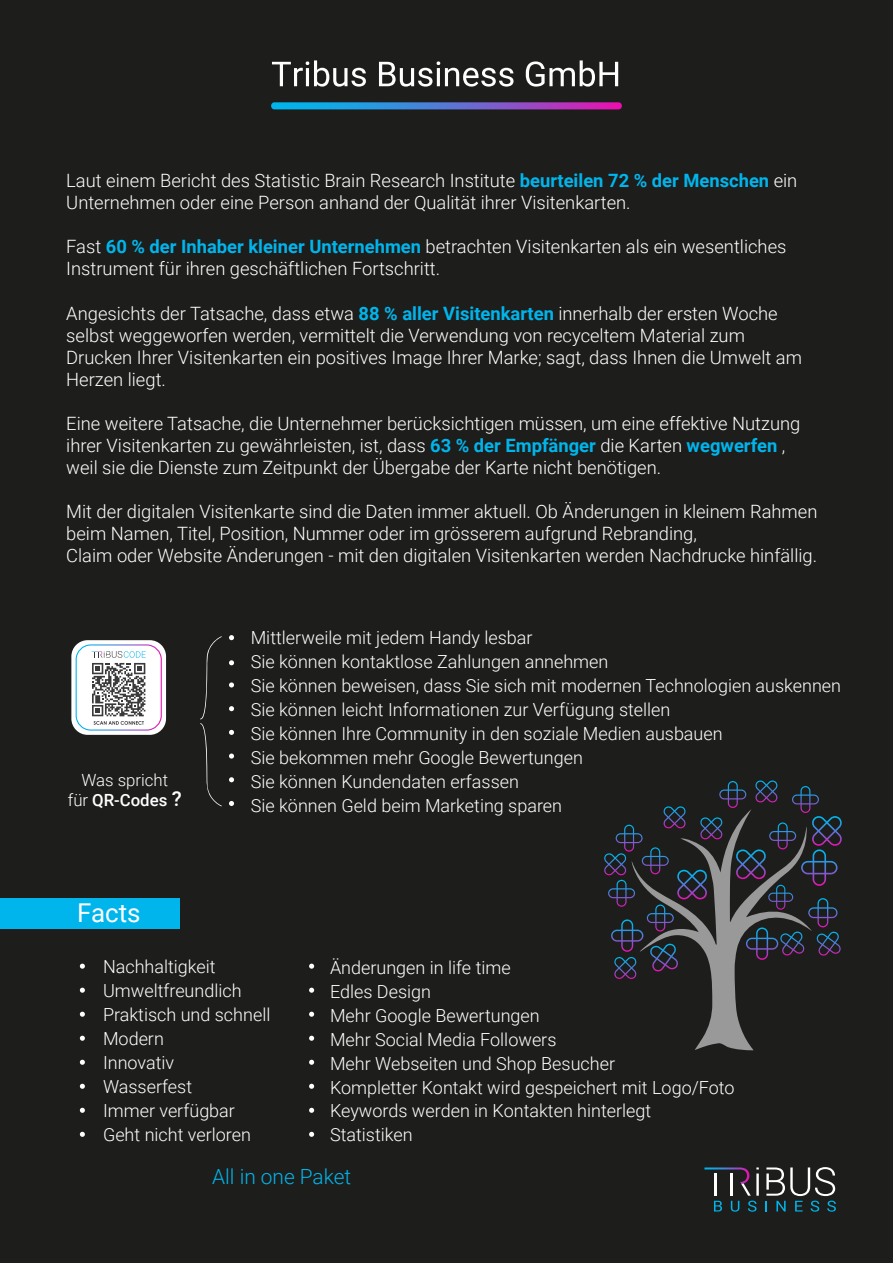
<style>
.page{position:relative;width:893px;height:1263px;background:#1d1d1b}
.page>*{position:absolute;margin:0;border:0;box-sizing:border-box;transform-origin:0 0}
.t1{font:25.95px "Roboto";color:#fff}
.t2{font:300 20.85px "Roboto";color:#00b5ec}
.t3{font:300 18.3px/22px "Roboto";color:#fff}
.t4{font:300 18px/24px "Roboto";color:#fff}
.t5{font:300 16.8px/19px "Roboto";color:#fff;text-align:center}
.s1{font-weight:700;color:#00b5ec}
.s2{font-weight:500}
.s3{font-weight:500;font-size:20.55px}
</style>
<div class="page">
<svg style="left:604px;top:780px;width:238px;height:270px"></svg>
<svg style="left:271px;top:102px;width:351px;height:7px"></svg>
<svg style="left:272px;top:60px;width:94px;height:27px"></svg>
<svg style="left:379px;top:61px;width:134px;height:26px"></svg>
<svg style="left:526px;top:60px;width:92px;height:27px"></svg>
<div style="left:71px;top:640px;width:95px;height:95px;background:#fff;border-radius:16px"></div>
<div style="left:76px;top:644px;width:86px;height:87px;border:1px solid #fff;border-radius:15px"></div>
<svg style="left:92px;top:651px;width:54px;height:74px"></svg>
<svg style="left:229px;top:635px;width:5px;height:5px"></svg>
<svg style="left:229px;top:660px;width:5px;height:5px"></svg>
<svg style="left:80px;top:964px;width:5px;height:5px"></svg>
<svg style="left:80px;top:988px;width:5px;height:5px"></svg>
<svg style="left:80px;top:1012px;width:5px;height:5px"></svg>
<svg style="left:80px;top:1036px;width:5px;height:5px"></svg>
<svg style="left:80px;top:1060px;width:5px;height:5px"></svg>
<svg style="left:80px;top:1084px;width:5px;height:5px"></svg>
<svg style="left:80px;top:1108px;width:5px;height:5px"></svg>
<svg style="left:80px;top:1132px;width:5px;height:5px"></svg>
<svg style="left:309px;top:964px;width:5px;height:5px"></svg>
<svg style="left:309px;top:988px;width:5px;height:5px"></svg>
<svg style="left:309px;top:1012px;width:5px;height:5px"></svg>
<svg style="left:309px;top:1036px;width:5px;height:5px"></svg>
<svg style="left:309px;top:1060px;width:5px;height:5px"></svg>
<svg style="left:309px;top:1084px;width:5px;height:5px"></svg>
<svg style="left:309px;top:1108px;width:5px;height:5px"></svg>
<svg style="left:309px;top:1132px;width:5px;height:5px"></svg>
<svg style="left:229px;top:682px;width:5px;height:5px"></svg>
<svg style="left:229px;top:706px;width:5px;height:5px"></svg>
<svg style="left:229px;top:730px;width:5px;height:5px"></svg>
<svg style="left:229px;top:753px;width:5px;height:6px"></svg>
<svg style="left:229px;top:777px;width:5px;height:5px"></svg>
<svg style="left:229px;top:801px;width:5px;height:5px"></svg>
<svg style="left:200px;top:636px;width:22px;height:170px"></svg>
<div style="left:0;top:898px;width:179px;height:31px;background:#00b5ec"></div>
<svg style="left:704px;top:1167px;width:55px;height:45px"></svg>
<svg style="left:765px;top:1167px;width:71px;height:45px"></svg>
<p class="t3" style="left:66px;top:169px;width:733px">Laut einem Bericht des Statistic Brain Research Institute <span class="s1">beurteilen 72 % der Menschen</span> ein<br>Unternehmen oder eine Person anhand der Qualität ihrer Visitenkarten.</p>
<p class="t3" style="left:66px;top:235px;width:722px">Fast <span class="s1">60 % der Inhaber kleiner Unternehmen</span> betrachten Visitenkarten als ein wesentliches<br>Instrument für ihren geschäftlichen Fortschritt.</p>
<p class="t3" style="left:66px;top:301px;width:737px">Angesichts der Tatsache, dass etwa <span class="s1">88 % aller Visitenkarten</span> innerhalb der ersten Woche selbst weggeworfen werden, vermittelt die Verwendung von recyceltem Material zum Drucken Ihrer Visitenkarten ein positives Image Ihrer Marke; sagt, dass Ihnen die Umwelt am Herzen liegt.</p>
<p class="t3" style="left:66px;top:411px;width:736px">Eine weitere Tatsache, die Unternehmer berücksichtigen müssen, um eine effektive Nutzung ihrer Visitenkarten zu gewährleisten, ist, dass <span class="s1">63 % der Empfänger</span> die Karten <span class="s1">wegwerfen</span> , weil sie die Dienste zum Zeitpunkt der Übergabe der Karte nicht benötigen.</p>
<p class="t3" style="left:66px;top:500px;width:753px">Mit der digitalen Visitenkarte sind die Daten immer aktuell. Ob Änderungen in kleinem Rahmen beim Namen, Titel, Position, Nummer oder im grösserem aufgrund Rebranding,<br>Claim oder Website Änderungen - mit den digitalen Visitenkarten werden Nachdrucke hinfällig.</p>
<p class="t5" style="left:68px;top:770px;width:115px">Was spricht<br>für <span class="s2">QR-Codes</span> <span class="s3">?</span></p>
<h1 class="t1" style="left:77px;top:895px;width:65px">Facts</h1>
<p class="t4" style="left:251px;top:625px;width:592px">Mittlerweile mit jedem Handy lesbar<br>Sie können kontaktlose Zahlungen annehmen<br>Sie können beweisen, dass Sie sich mit modernen Technologien auskennen Sie können leicht Informationen zur Verfügung stellen<br>Sie können Ihre Community in den soziale Medien ausbauen<br>Sie bekommen mehr Google Bewertungen<br>Sie können Kundendaten erfassen<br>Sie können Geld beim Marketing sparen</p>
<p class="t4" style="left:330px;top:954px;width:406px">Änderungen in life time<br>Edles Design<br>Mehr Google Bewertungen<br>Mehr Social Media Followers<br>Mehr Webseiten und Shop Besucher<br>Kompletter Kontakt wird gespeichert mit Logo/Foto<br>Keywords werden in Kontakten hinterlegt<br>Statistiken</p>
<p class="t4" style="left:103px;top:954px;width:169px">Nachhaltigkeit<br>Umweltfreundlich<br>Praktisch und schnell<br>Modern<br>Innovativ<br>Wasserfest<br>Immer verfügbar<br>Geht nicht verloren</p>
<p class="t2" style="left:212px;top:1162px;width:141px">All in one Paket</p>
</div>
